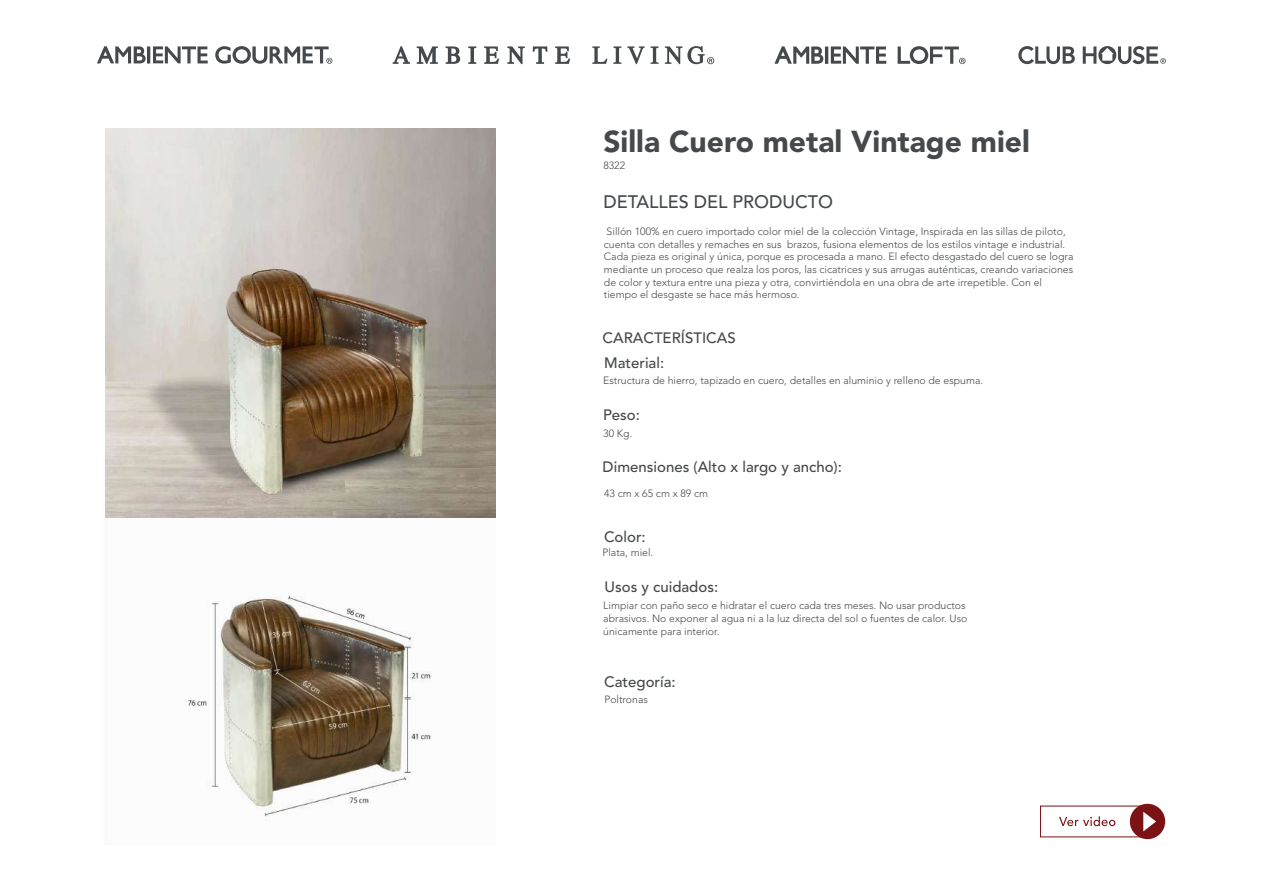
<style>
.page{position:relative;width:1263px;height:893px;background:#fff}
.page>*{position:absolute;margin:0;border:0;box-sizing:border-box;transform-origin:0 0}
.t1{font:900 30px "Avenir LT Std";color:#46494b}
.t2{font:500 18px "Avenir LT Std";color:#46494b}
.t3{font:500 15px "Avenir LT Std";color:#46494b}
.t4{font:300 10.5px/12.6px "Avenir LT Std";color:#46494b}
</style>
<div class="page">
<img style="left:105px;top:453px;width:391px;height:367px">
<svg style="left:97px;top:46px;width:49px;height:17px"></svg>
<hr style="left:147px;top:46px;width:3px;height:18px;background:#46494b">
<svg style="left:153px;top:46px;width:55px;height:17px"></svg>
<svg style="left:215px;top:46px;width:117px;height:18px"></svg>
<svg style="left:592px;top:46px;width:15px;height:18px"></svg>
<svg style="left:613px;top:46px;width:8px;height:18px"></svg>
<svg style="left:627px;top:46px;width:31px;height:18px"></svg>
<svg style="left:468px;top:46px;width:8px;height:18px"></svg>
<svg style="left:446px;top:46px;width:14px;height:18px"></svg>
<svg style="left:555px;top:46px;width:15px;height:18px"></svg>
<svg style="left:417px;top:46px;width:21px;height:18px"></svg>
<svg style="left:393px;top:46px;width:17px;height:18px"></svg>
<svg style="left:484px;top:46px;width:15px;height:18px"></svg>
<svg style="left:533px;top:46px;width:14px;height:18px"></svg>
<svg style="left:507px;top:46px;width:18px;height:18px"></svg>
<svg style="left:665px;top:46px;width:49px;height:18px"></svg>
<svg style="left:774px;top:46px;width:49px;height:18px"></svg>
<hr style="left:825px;top:47px;width:3px;height:17px;background:#46494b">
<svg style="left:831px;top:46px;width:55px;height:18px"></svg>
<svg style="left:898px;top:46px;width:67px;height:18px"></svg>
<svg style="left:1018px;top:46px;width:57px;height:18px"></svg>
<svg style="left:1083px;top:46px;width:83px;height:18px"></svg>
<svg style="left:1059px;top:816px;width:56px;height:10px"></svg>
<div style="left:1130px;top:804px;width:35px;height:35px;background:#7b1214;border-radius:50%"></div>
<svg style="left:1143px;top:812px;width:13px;height:19px"></svg>
<img style="left:106px;top:128px;width:389px;height:390px">
<h1 class="t1" style="left:603px;top:123px;width:428px">Silla Cuero metal Vintage miel</h1>
<p class="t4" style="left:603px;top:159px;width:23px">8322</p>
<h2 class="t2" style="left:603px;top:191px;width:231px">DETALLES DEL PRODUCTO</h2>
<p class="t4" style="left:604px;top:225px;width:471px">Sillón 100% en cuero importado color miel de la colección Vintage, Inspirada en las sillas de piloto, cuenta con detalles y remaches en sus brazos, fusiona elementos de los estilos vintage e industrial.<br>Cada pieza es original y única, porque es procesada a mano. El efecto desgastado del cuero se logra mediante un proceso que realza los poros, las cicatrices y sus arrugas auténticas, creando variaciones de color y textura entre una pieza y otra, convirtiéndola en una obra de arte irrepetible. Con el tiempo el desgaste se hace más hermoso.</p>
<h3 class="t3" style="left:603px;top:330px;width:135px">CARACTERÍSTICAS</h3>
<h3 class="t3" style="left:604px;top:354px;width:61px">Material:</h3>
<p class="t4" style="left:603px;top:374px;width:381px">Estructura de hierro, tapizado en cuero, detalles en aluminio y relleno de espuma.</p>
<h3 class="t3" style="left:603px;top:406px;width:38px">Peso:</h3>
<p class="t4" style="left:603px;top:427px;width:31px">30 Kg.</p>
<h3 class="t3" style="left:603px;top:458px;width:241px">Dimensiones (Alto x largo y ancho):</h3>
<p class="t4" style="left:604px;top:487px;width:105px">43 cm x 65 cm x 89 cm</p>
<h3 class="t3" style="left:604px;top:528px;width:43px">Color:</h3>
<p class="t4" style="left:602px;top:546px;width:52px">Plata, miel.</p>
<h3 class="t3" style="left:604px;top:578px;width:115px">Usos y cuidados:</h3>
<p class="t4" style="left:603px;top:599px;width:366px">Limpiar con paño seco e hidratar el cuero cada tres meses. No usar productos abrasivos. No exponer al agua ni a la luz directa del sol o fuentes de calor. Uso únicamente para interior.</p>
<h3 class="t3" style="left:604px;top:673px;width:73px">Categoría:</h3>
<p class="t4" style="left:604px;top:694px;width:45px">Poltronas</p>
</div>
